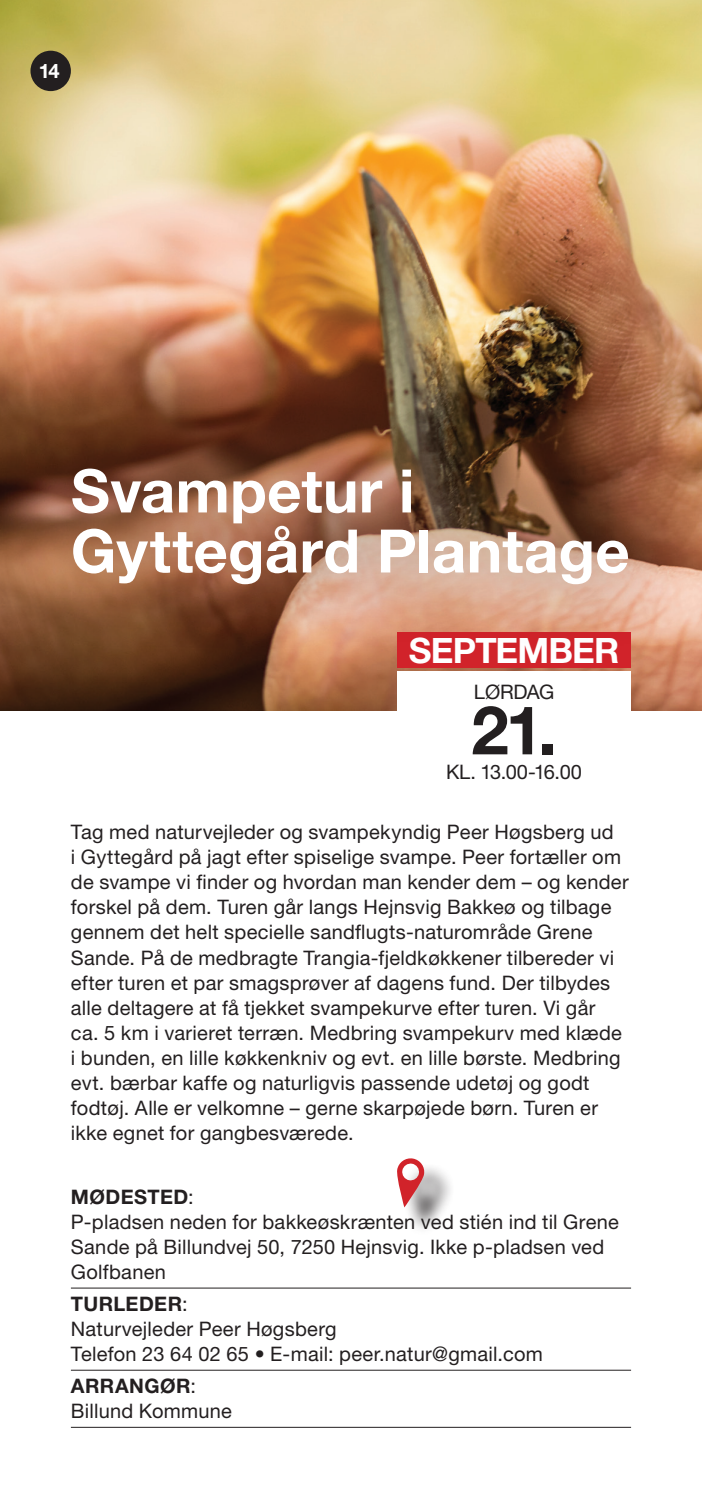
<style>
.page{position:relative;width:702px;height:1489px;background:#fff}
.page>*{position:absolute;margin:0;border:0;box-sizing:border-box;transform-origin:0 0}
.t1{font:700 67.5px "Helvetica Neue";color:#231f20}
.t2{font:700 60px/60px "Helvetica Neue";letter-spacing:.005em;color:#fff}
.t3{font:700 35px "Helvetica Neue";letter-spacing:-.02em;color:#fff}
.t4{font:20px/25px "Helvetica Neue";letter-spacing:.015em;color:#231f20}
.t5{font:700 20px "Helvetica Neue";color:#fff}
.s1{font-weight:700}
</style>
<div class="page">
<hr style="left:71px;top:1287px;width:560px;height:1px;background:#231f20">
<hr style="left:71px;top:1369px;width:560px;height:1px;background:#231f20">
<hr style="left:71px;top:1426px;width:560px;height:1px;background:#231f20">
<img style="left:0;top:0;width:702px;height:710px">
<div style="left:397px;top:632px;width:234px;height:35px;background:#d1232a"></div>
<div style="left:397px;top:671px;width:234px;height:120px;background:#fff"></div>
<div style="left:401px;top:1162px;width:54px;height:74px;background:#231f20;opacity:.75"></div>
<svg style="left:397px;top:1158px;width:28px;height:49px"></svg>
<div style="left:0;top:394px;width:700px;height:262px;background:#231f20;opacity:.75"></div>
<div style="left:30px;top:51px;width:41px;height:40px;background:#231f20;border-radius:50%"></div>
<p class="t5" style="left:39px;top:58px;width:22px">14</p>
<h2 class="t2" style="left:71px;top:459px;width:560px">Svampetur i<br>Gyttegård Plantage</h2>
<h3 class="t3" style="left:409px;top:628px;width:212px">SEPTEMBER</h3>
<p class="t4" style="left:474px;top:679px;width:82px">LØRDAG</p>
<h1 class="t1" style="left:471px;top:688px;width:87px">21.</h1>
<p class="t4" style="left:446px;top:759px;width:137px">KL. 13.00-16.00</p>
<p class="t4" style="left:71px;top:819px;width:559px">Tag med naturvejleder og svampekyndig Peer Høgsberg ud<br>i Gyttegård på jagt efter spiselige svampe. Peer fortæller om de svampe vi finder og hvordan man kender dem – og kender forskel på dem. Turen går langs Hejnsvig Bakkeø og tilbage gennem det helt specielle sandflugts-naturområde Grene Sande. På de medbragte Trangia-fjeldkøkkener tilbereder vi efter turen et par smagsprøver af dagens fund. Der tilbydes alle deltagere at få tjekket svampekurve efter turen. Vi går<br>ca. 5 km i varieret terræn. Medbring svampekurv med klæde i bunden, en lille køkkenkniv og evt. en lille børste. Medbring evt. bærbar kaffe og naturligvis passende udetøj og godt fodtøj. Alle er velkomne – gerne skarpøjede børn. Turen er ikke egnet for gangbesværede.</p>
<p class="t4" style="left:71px;top:1183px;width:549px"><span class="s1">MØDESTED</span>:<br>P-pladsen neden for bakkeøskrænten ved stién ind til Grene Sande på Billundvej 50, 7250 Hejnsvig. Ikke p-pladsen ved Golfbanen</p>
<p class="t4" style="left:71px;top:1290px;width:473px"><span class="s1">TURLEDER</span>:<br>Naturvejleder Peer Høgsberg<br>Telefon 23 64 02 65 • E-mail: peer.natur@gmail.com</p>
<p class="t4" style="left:71px;top:1372px;width:162px"><span class="s1">ARRANGØR</span>:<br>Billund Kommune</p>
</div>
